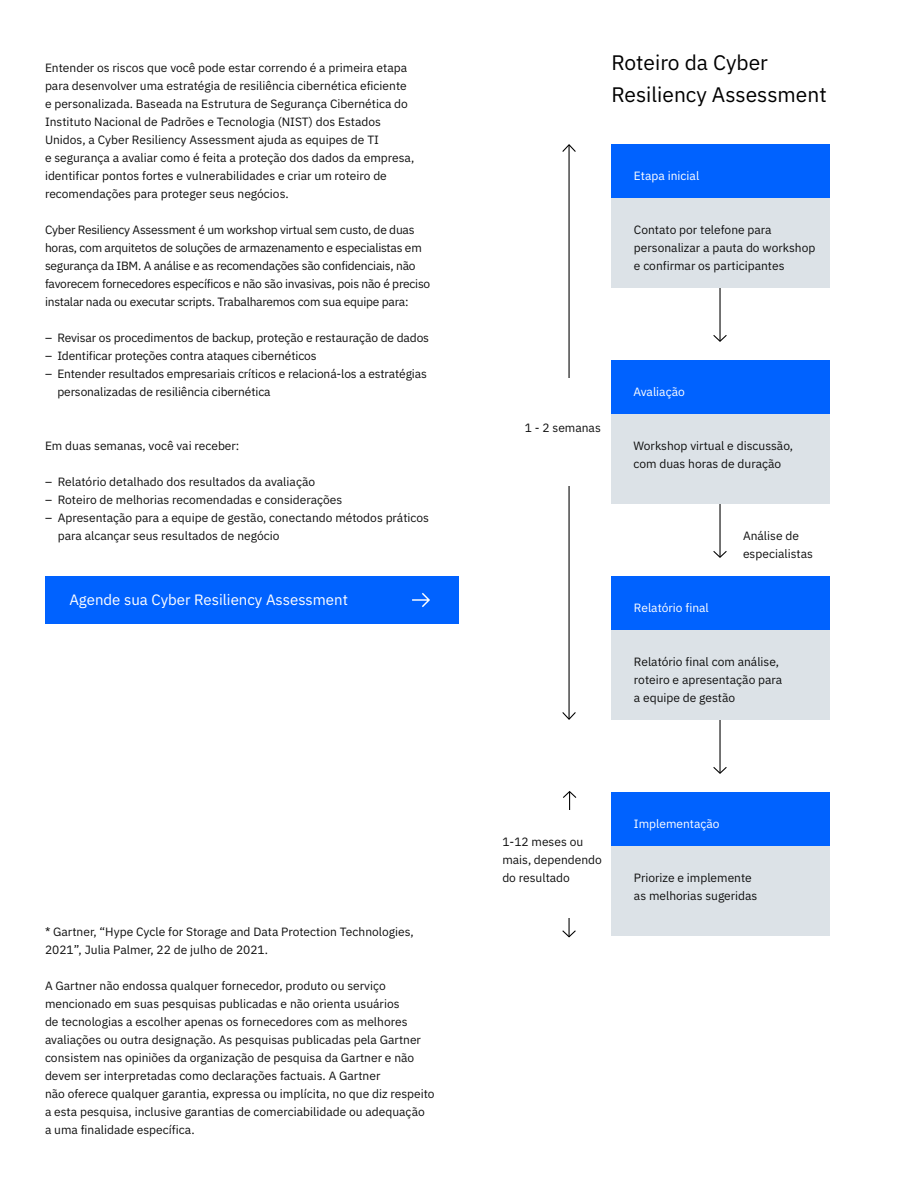
<style>
.page{position:relative;width:918px;height:1188px;background:#fff}
.page>*{position:absolute;margin:0;border:0;box-sizing:border-box;transform-origin:0 0}
.t1{font:21px/31.5px "IBM Plex Sans";color:#000}
.t2{font:15px "IBM Plex Sans";color:#fff}
.t3{font:12px/18px "IBM Plex Sans";color:#0f0f0f}
.t4{font:12px/18px "IBM Plex Sans";letter-spacing:-.02em;color:#0f0f0f}
.t5{font:12px "IBM Plex Sans";color:#fff}
</style>
<div class="page">
<div style="left:611px;top:144px;width:219px;height:54px;background:#0062ff"></div>
<div style="left:611px;top:198px;width:219px;height:90px;background:#dce2e7"></div>
<div style="left:611px;top:360px;width:218px;height:54px;background:#0062ff"></div>
<div style="left:611px;top:414px;width:218px;height:90px;background:#dce2e7"></div>
<div style="left:611px;top:576px;width:219px;height:54px;background:#0062ff"></div>
<div style="left:611px;top:630px;width:219px;height:90px;background:#dce2e7"></div>
<hr style="left:569px;top:146px;width:1px;height:232px;background:#000">
<hr style="left:569px;top:486px;width:1px;height:232px;background:#000">
<svg style="left:562px;top:144px;width:14px;height:9px"></svg>
<svg style="left:562px;top:711px;width:14px;height:9px"></svg>
<svg style="left:563px;top:791px;width:14px;height:19px"></svg>
<div style="left:45px;top:576px;width:414px;height:48px;background:#0062ff"></div>
<svg style="left:412px;top:593px;width:18px;height:14px"></svg>
<hr style="left:719px;top:288px;width:2px;height:52px;background:#000">
<hr style="left:719px;top:504px;width:2px;height:52px;background:#000">
<hr style="left:719px;top:720px;width:2px;height:52px;background:#000">
<svg style="left:713px;top:334px;width:14px;height:8px"></svg>
<svg style="left:713px;top:550px;width:14px;height:8px"></svg>
<svg style="left:713px;top:766px;width:14px;height:8px"></svg>
<svg style="left:562px;top:918px;width:14px;height:20px"></svg>
<div style="left:612px;top:792px;width:218px;height:54px;background:#0062ff"></div>
<div style="left:611px;top:846px;width:219px;height:90px;background:#dce2e7"></div>
<p class="t3" style="left:45px;top:58px;width:371px">Entender os riscos que você pode estar correndo é a primeira etapa para desenvolver uma estratégia de resiliência cibernética eficiente e personalizada. Baseada na Estrutura de Segurança Cibernética do Instituto Nacional de Padrões e Tecnologia (NIST) dos Estados Unidos, a Cyber Resiliency Assessment ajuda as equipes de TI<br>e segurança a avaliar como é feita a proteção dos dados da empresa, identificar pontos fortes e vulnerabilidades e criar um roteiro de recomendações para proteger seus negócios.</p>
<p class="t4" style="left:45px;top:220px;width:387px">Cyber Resiliency Assessment é um workshop virtual sem custo, de duas horas, com arquitetos de soluções de armazenamento e especialistas em segurança da IBM. A análise e as recomendações são confidenciais, não favorecem fornecedores específicos e não são invasivas, pois não é preciso instalar nada ou executar scripts. Trabalharemos com sua equipe para:</p>
<p class="t3" style="left:45px;top:328px;width:386px">– Revisar os procedimentos de backup, proteção e restauração de dados</p>
<p class="t3" style="left:45px;top:346px;width:273px">– Identificar proteções contra ataques cibernéticos</p>
<p class="t3" style="left:57px;top:364px;width:371px;text-indent:-12px">– Entender resultados empresariais críticos e relacioná-los a estratégias personalizadas de resiliência cibernética</p>
<p class="t3" style="left:45px;top:436px;width:196px">Em duas semanas, você vai receber:</p>
<p class="t3" style="left:45px;top:472px;width:272px">– Relatório detalhado dos resultados da avaliação</p>
<p class="t3" style="left:45px;top:490px;width:299px">– Roteiro de melhorias recomendadas e considerações</p>
<p class="t3" style="left:58px;top:508px;width:373px;text-indent:-13px">– Apresentação para a equipe de gestão, conectando métodos práticos para alcançar seus resultados de negócio</p>
<p class="t2" style="left:69px;top:589px;width:280px">Agende sua Cyber Resiliency Assessment</p>
<p class="t3" style="left:45px;top:922px;width:370px">* Gartner, “Hype Cycle for Storage and Data Protection Technologies,<br>2021”, Julia Palmer, 22 de julho de 2021.</p>
<p class="t3" style="left:45px;top:976px;width:391px">A Gartner não endossa qualquer fornecedor, produto ou serviço mencionado em suas pesquisas publicadas e não orienta usuários<br>de tecnologias a escolher apenas os fornecedores com as melhores avaliações ou outra designação. As pesquisas publicadas pela Gartner consistem nas opiniões da organização de pesquisa da Gartner e não devem ser interpretadas como declarações factuais. A Gartner<br>não oferece qualquer garantia, expressa ou implícita, no que diz respeito a esta pesquisa, inclusive garantias de comerciabilidade ou adequação<br>a uma finalidade específica.</p>
<h1 class="t1" style="left:611px;top:45px;width:217px">Roteiro da Cyber<br>Resiliency Assessment</h1>
<p class="t5" style="left:634px;top:167px;width:67px">Etapa inicial</p>
<p class="t3" style="left:634px;top:220px;width:183px">Contato por telefone para personalizar a pauta do workshop e confirmar os participantes</p>
<p class="t3" style="left:525px;top:418px;width:78px">1 - 2 semanas</p>
<p class="t5" style="left:633px;top:383px;width:53px">Avaliação</p>
<p class="t3" style="left:633px;top:436px;width:161px">Workshop virtual e discussão, com duas horas de duração</p>
<p class="t5" style="left:634px;top:599px;width:76px">Relatório final</p>
<p class="t3" style="left:743px;top:526px;width:71px">Análise de especialistas</p>
<p class="t3" style="left:634px;top:652px;width:150px">Relatório final com análise, roteiro e apresentação para a equipe de gestão</p>
<p class="t3" style="left:502px;top:832px;width:101px">1-12 meses ou mais, dependendo do resultado</p>
<p class="t5" style="left:634px;top:815px;width:87px">Implementação</p>
<p class="t3" style="left:634px;top:868px;width:125px">Priorize e implemente as melhorias sugeridas</p>
</div>
